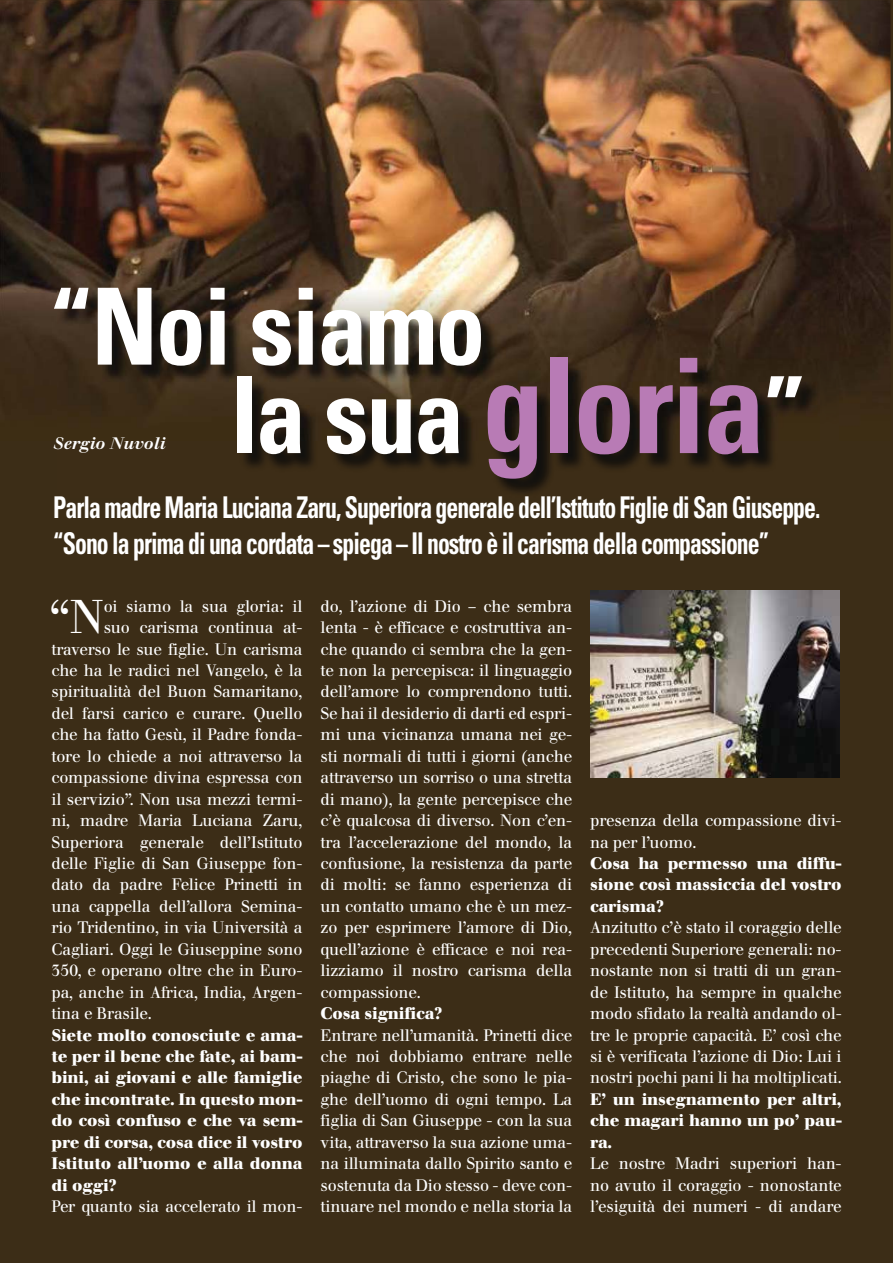
<style>
.page{position:relative;width:893px;height:1263px;background:#3c2d17}
.page>*{position:absolute;margin:0;border:0;box-sizing:border-box;transform-origin:0 0}
.t1{font:700 condensed 106.5px/88.5px "Univers";letter-spacing:-.02em;color:#fff;scale:.94 1}
.t2{font:46.8px "Walbaum";color:#fff}
.t3{font:700 condensed 30px/36px "Univers";letter-spacing:-.04em;color:#fff;scale:.79 1}
.t4{font:16.5px/21.5px "Walbaum";letter-spacing:-.01em;color:#fff;text-align:justify}
.t5{font:700 16.5px/21.5px "Walbaum";letter-spacing:-.01em;color:#fff;text-align:justify}
.t6{font:italic 500 16.5px "Walbaum";color:#fff}
.s1{font-size:132px;color:#b87bb5}
</style>
<div class="page">
<img style="left:0;top:0;width:838px;height:294px">
<img style="left:838px;top:0;width:52px;height:386px">
<img style="left:0;top:294px;width:57px;height:43px">
<img style="left:57px;top:290px;width:763px;height:202px">
<img style="left:590px;top:590px;width:250px;height:187px">
<h1 class="t1" style="left:230px;top:293px;width:615px;text-indent:-181px">“Noi siamo<br>la sua <span class="s1">gloria</span>”</h1>
<h3 class="t3" style="left:53px;top:492px;width:972px">Parla madre Maria Luciana Zaru, Superiora generale dell’Istituto Figlie di San Giuseppe. “Sono la prima di una cordata – spiega – Il nostro è il carisma della compassione”</h3>
<p class="t6" style="left:53px;top:438px;width:113px">Sergio Nuvoli</p>
<h2 class="t2" style="left:49px;top:600px;width:57px">“N</h2>
<p class="t4" style="left:104px;top:597px;width:200px">oi siamo la sua gloria: il</p>
<p class="t4" style="left:104px;top:618px;width:200px">suo carisma continua at-</p>
<p class="t4" style="left:51px;top:640px;width:253px">traverso le sue figlie. Un carisma</p>
<p class="t4" style="left:51px;top:661px;width:253px">che ha le radici nel Vangelo, è la</p>
<p class="t4" style="left:51px;top:683px;width:253px">spiritualità del Buon Samaritano,</p>
<p class="t4" style="left:51px;top:704px;width:253px">del farsi carico e curare. Quello</p>
<p class="t4" style="left:51px;top:726px;width:253px">che ha fatto Gesù, il Padre fonda-</p>
<p class="t4" style="left:51px;top:747px;width:253px">tore lo chiede a noi attraverso la</p>
<p class="t4" style="left:51px;top:768px;width:253px">compassione divina espressa con</p>
<p class="t4" style="left:51px;top:790px;width:253px">il servizio”. Non usa mezzi termi-</p>
<p class="t4" style="left:51px;top:811px;width:253px">ni, madre Maria Luciana Zaru,</p>
<p class="t4" style="left:51px;top:833px;width:253px">Superiora generale dell’Istituto</p>
<p class="t4" style="left:51px;top:854px;width:253px">delle Figlie di San Giuseppe fon-</p>
<p class="t4" style="left:51px;top:876px;width:253px">dato da padre Felice Prinetti in</p>
<p class="t4" style="left:51px;top:897px;width:253px">una cappella dell’allora Semina-</p>
<p class="t4" style="left:51px;top:918px;width:253px">rio Tridentino, in via Università a</p>
<p class="t4" style="left:51px;top:940px;width:253px">Cagliari. Oggi le Giuseppine sono</p>
<p class="t4" style="left:51px;top:961px;width:253px">350, e operano oltre che in Euro-</p>
<p class="t4" style="left:51px;top:983px;width:253px">pa, anche in Africa, India, Argen-</p>
<p class="t4" style="left:51px;top:1004px;width:102px">tina e Brasile.</p>
<p class="t5" style="left:51px;top:1026px;width:253px">Siete molto conosciute e ama&shy;te per il bene che fate, ai bam&shy;bini, ai giovani e alle famiglie che incontrate. In questo mon&shy;do così confuso e che va sem&shy;pre di corsa, cosa dice il vostro Istituto all’uomo e alla donna di oggi?</p>
<p class="t4" style="left:51px;top:1197px;width:253px">Per quanto sia accelerato il mon-</p>
<p class="t4" style="left:321px;top:597px;width:253px">do, l’azione di Dio – che sembra lenta - è efficace e costruttiva an&shy;che quando ci sembra che la gen&shy;te non la percepisca: il linguaggio dell’amore lo comprendono tutti.<br>Se hai il desiderio di darti ed espri&shy;mi una vicinanza umana nei ge&shy;sti normali di tutti i giorni (anche attraverso un sorriso o una stretta di mano), la gente percepisce che c’è qualcosa di diverso. Non c’en&shy;tra l’accelerazione del mondo, la confusione, la resistenza da parte di molti: se fanno esperienza di un contatto umano che è un mez&shy;zo per esprimere l’amore di Dio, quell’azione è efficace e noi rea&shy;lizziamo il nostro carisma della compassione.</p>
<p class="t5" style="left:321px;top:1004px;width:123px">Cosa significa?</p>
<p class="t4" style="left:321px;top:1026px;width:253px">Entrare nell’umanità. Prinetti dice che noi dobbiamo entrare nelle piaghe di Cristo, che sono le pia&shy;ghe dell’uomo di ogni tempo. La figlia di San Giuseppe - con la sua vita, attraverso la sua azione uma&shy;na illuminata dallo Spirito santo e sostenuta da Dio stesso - deve con&shy;tinuare nel mondo e nella storia la</p>
<p class="t4" style="left:590px;top:811px;width:253px">presenza della compassione divi&shy;na per l’uomo.</p>
<p class="t5" style="left:590px;top:854px;width:253px">Cosa ha permesso una diffu&shy;sione così massiccia del vostro carisma?</p>
<p class="t4" style="left:590px;top:918px;width:253px">Anzitutto c’è stato il coraggio delle precedenti Superiore generali: no&shy;nostante non si tratti di un gran&shy;de Istituto, ha sempre in qualche modo sfidato la realtà andando ol&shy;tre le proprie capacità. E’ così che si è verificata l’azione di Dio: Lui i nostri pochi pani li ha moltiplicati.</p>
<p class="t5" style="left:590px;top:1090px;width:253px">E’ un insegnamento per altri, che magari hanno un po’ pau&shy;ra.</p>
<p class="t4" style="left:590px;top:1154px;width:253px">Le nostre Madri superiori han&shy;no avuto il coraggio - nonostante l’esiguità dei numeri - di andare</p>
</div>
